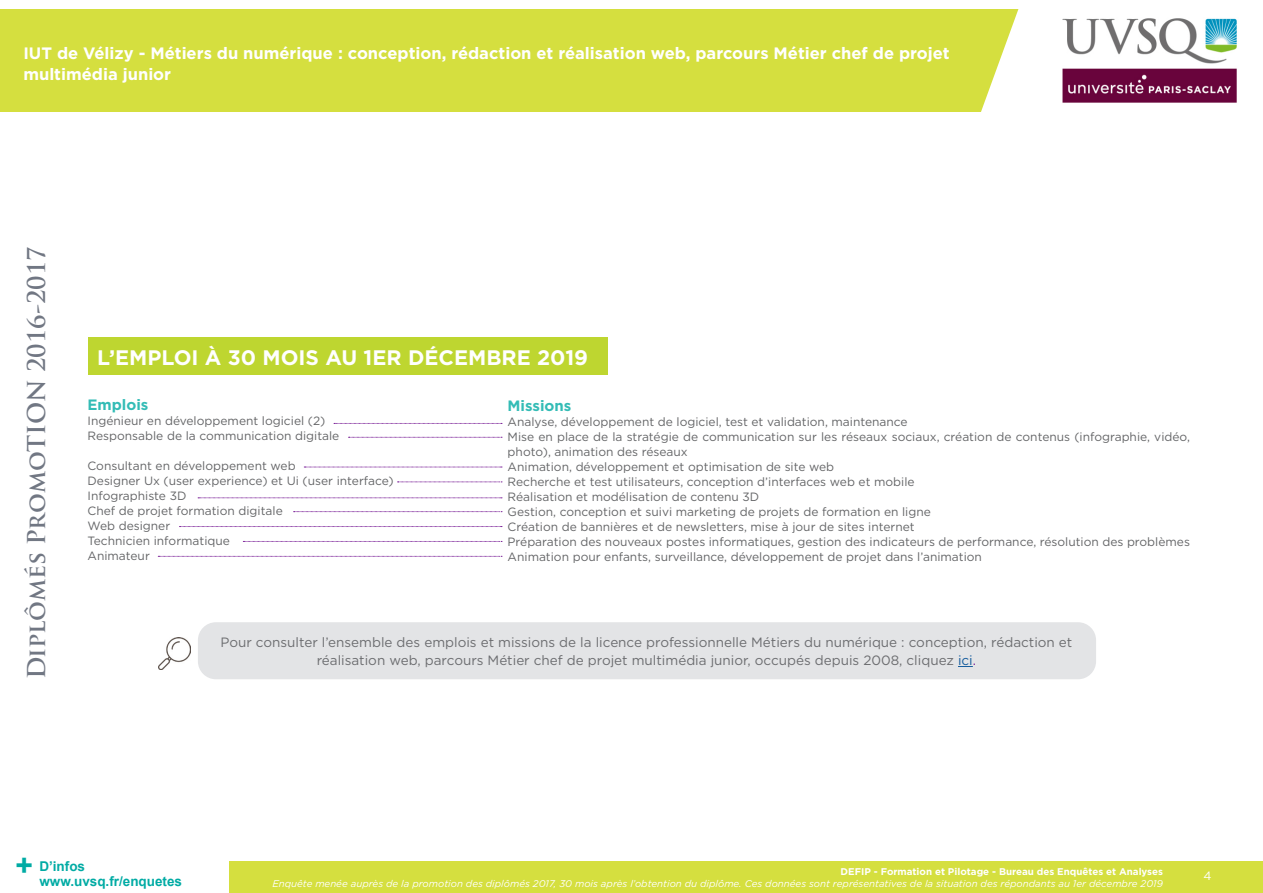
<style>
.page{position:relative;width:1263px;height:893px;background:#fff}
.page>*{position:absolute;margin:0;border:0;box-sizing:border-box;transform-origin:0 0}
.t1{font:700 30px "Arial";color:#00aba4}
.t2{font:700 24px "Trajan Pro";color:#717783}
.t3{font:700 21px "Gotham";color:#fff}
.t4{font:700 16.5px/21px "Gotham";color:#fff}
.t5{font:700 15px "Gotham";color:#33bcb6}
.t6{font:13.5px/18px "Gotham";color:#6c6d70;text-align:center}
.t7{font:700 13.5px/15px "Arial";color:#00aba4}
.t8{font:12px/15px "Gotham";color:#646567}
.t9{font:12px "Gotham";color:#fff}
.t10{font:italic 9.75px "Gotham";color:#fff}
.t11{font:700 9.75px "Gotham";color:#fff}
.s1{color:#175d9e}
.s2{color:#7b2198}
</style>
<div class="page">
<div style="left:0;top:861px;width:1263px;height:32px;background:#d5df3f"></div>
<div style="left:0;top:836px;width:229px;height:57px;background:#fff"></div>
<div style="left:0;top:10px;width:1023px;height:102px;background:#d5df3f"></div>
<svg style="left:963px;top:9px;width:60px;height:103px"></svg>
<img style="left:1062px;top:18px;width:175px;height:85px">
<div style="left:89px;top:337px;width:519px;height:38px;background:#bed630"></div>
<svg style="left:397px;top:482px;width:105px;height:1px"></svg>
<div style="left:198px;top:622px;width:898px;height:57px;background:#e3e4e6;border-radius:18px"></div>
<svg style="left:958px;top:666px;width:15px;height:1px"></svg>
<img style="left:159px;top:637px;width:32px;height:32px">
<svg style="left:334px;top:423px;width:168px;height:1px"></svg>
<svg style="left:348px;top:437px;width:154px;height:1px"></svg>
<svg style="left:304px;top:467px;width:198px;height:1px"></svg>
<svg style="left:198px;top:498px;width:304px;height:1px"></svg>
<svg style="left:158px;top:556px;width:344px;height:1px"></svg>
<svg style="left:243px;top:541px;width:259px;height:1px"></svg>
<svg style="left:179px;top:526px;width:323px;height:1px"></svg>
<svg style="left:294px;top:511px;width:208px;height:1px"></svg>
<p class="t4" style="left:23px;top:42px;width:928px">IUT de Vélizy - Métiers du numérique : conception, rédaction et réalisation web, parcours Métier chef de projet multimédia junior</p>
<h2 class="t2" style="left:22px;top:679px;width:434px;rotate:-90deg">Diplômés PromoTION 2016-2017</h2>
<p class="t3" style="left:97px;top:343px;width:493px">L’EMPLOI À 30 MOIS AU 1ER DÉCEMBRE 2019</p>
<p class="t5" style="left:88px;top:395px;width:62px">Emplois</p>
<p class="t8" style="left:88px;top:413px;width:239px">Ingénieur en développement logiciel (2)</p>
<p class="t8" style="left:88px;top:428px;width:253px">Responsable de la communication digitale</p>
<p class="t8" style="left:88px;top:458px;width:210px">Consultant en développement web</p>
<p class="t8" style="left:88px;top:473px;width:308px">Designer Ux (user experience) et Ui (user interface)</p>
<p class="t8" style="left:88px;top:488px;width:100px">Infographiste 3D</p>
<p class="t8" style="left:88px;top:503px;width:197px">Chef de projet formation digitale</p>
<p class="t8" style="left:88px;top:518px;width:84px">Web designer</p>
<p class="t8" style="left:88px;top:533px;width:144px">Technicien informatique</p>
<p class="t8" style="left:88px;top:548px;width:64px">Animateur</p>
<p class="t5" style="left:508px;top:396px;width:65px">Missions</p>
<p class="t8" style="left:508px;top:414px;width:402px">Analyse, développement de logiciel, test et validation, maintenance</p>
<p class="t8" style="left:508px;top:429px;width:684px">Mise en place de la stratégie de communication sur les réseaux sociaux, création de contenus (infographie, vidéo, photo), animation des réseaux</p>
<p class="t8" style="left:508px;top:459px;width:328px">Animation, développement et optimisation de site web</p>
<p class="t8" style="left:508px;top:474px;width:409px">Recherche et test utilisateurs, conception d’interfaces web et mobile</p>
<p class="t8" style="left:508px;top:489px;width:253px">Réalisation et modélisation de contenu 3D</p>
<p class="t8" style="left:508px;top:504px;width:425px">Gestion, conception et suivi marketing de projets de formation en ligne</p>
<p class="t8" style="left:508px;top:519px;width:409px">Création de bannières et de newsletters, mise à jour de sites internet</p>
<p class="t8" style="left:508px;top:534px;width:684px">Préparation des nouveaux postes informatiques, gestion des indicateurs de performance, résolution des problèmes</p>
<p class="t8" style="left:508px;top:549px;width:476px">Animation pour enfants, surveillance, développement de projet dans l’animation</p>
<p class="t6" style="left:220px;top:633px;width:853px">Pour consulter l’ensemble des emplois et missions de la licence professionnelle Métiers du numérique : conception, rédaction et réalisation web, parcours Métier chef de projet multimédia junior, occupés depuis 2008, cliquez <span class="s1">ici</span><span class="s2">.</span></p>
<h1 class="t1" style="left:15px;top:845px;width:19px">+</h1>
<p class="t7" style="left:39px;top:859px;width:144px">D’infos www.uvsq.fr/enquetes</p>
<p class="t11" style="left:841px;top:865px;width:324px">DEFIP - Formation et Pilotage - Bureau des Enquêtes et Analyses</p>
<p class="t10" style="left:272px;top:877px;width:892px">Enquête menée auprès de la promotion des diplômés 2017, 30 mois après l’obtention du diplôme. Ces données sont représentatives de la situation des répondants au 1er décembre 2019</p>
<p class="t9" style="left:1203px;top:868px;width:10px">4</p>
</div>
